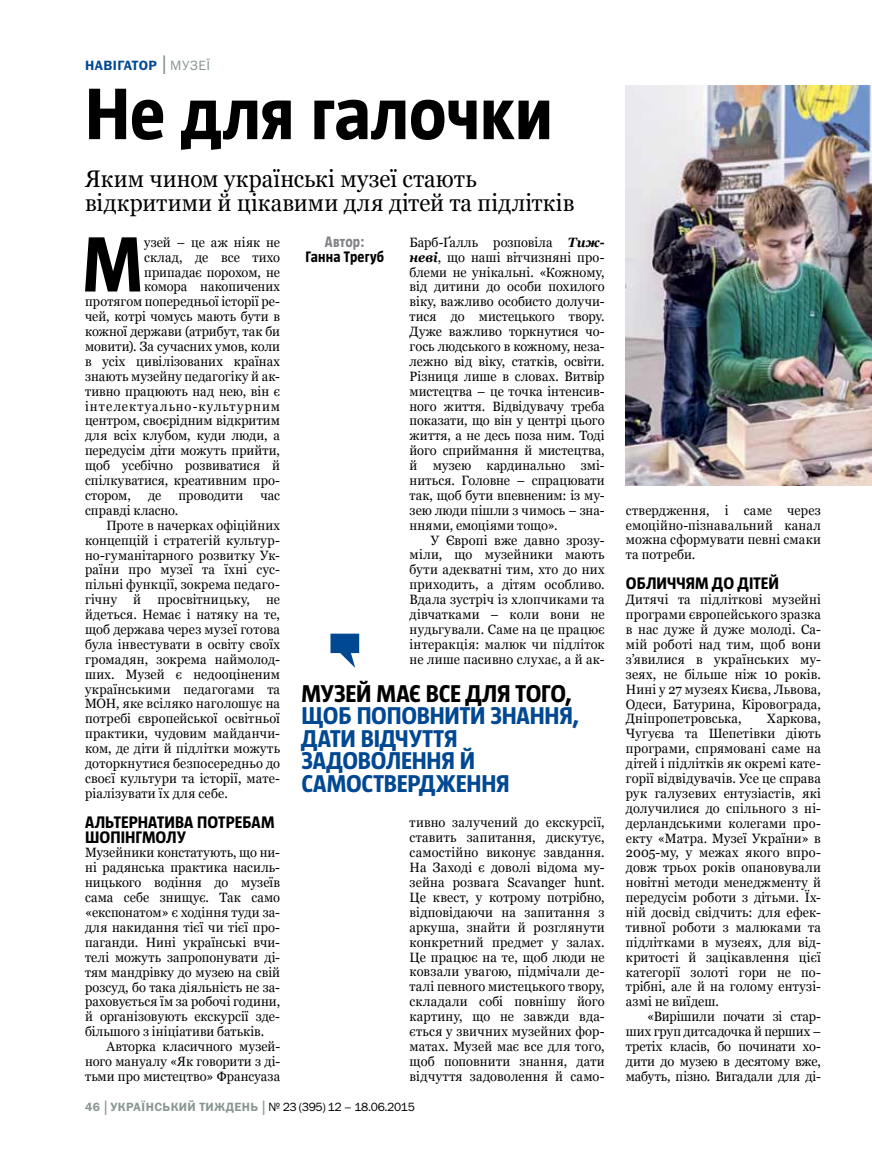
<style>
.page{position:relative;width:872px;height:1149px;background:#fff}
.page>*{position:absolute;margin:0;border:0;box-sizing:border-box;transform-origin:0 0}
.t1{font:700 77.25px "UT Magazine";color:#000;scale:.95 1}
.t2{font:700 72px "UT Magazine";letter-spacing:.005em;color:#000}
.t3{font:24px/24px "Georgia";letter-spacing:.01em;color:#000;scale:.95 1}
.t4{font:700 24px/22.5px "UT Magazine";letter-spacing:.045em;color:#004892}
.t5{font:700 24px "UT Magazine";letter-spacing:.02em;color:#000}
.t6{font:700 16.5px/14.9px "UT Magazine";letter-spacing:.005em;color:#000}
.t7{font:700 15px "UT Magazine";letter-spacing:.01em;color:#000;scale:.94 1}
.t8{font:700 15px "UT Magazine";letter-spacing:.015em;color:#808285;scale:.94 1}
.t9{font:13.5px/14.9px "Georgia";letter-spacing:.01em;color:#000;text-align:justify;scale:.95 1}
.t10{font:13.5px "Georgia";letter-spacing:.085em;color:#000;scale:.95 1}
.t11{font:13.5px "Georgia";letter-spacing:-.01em;color:#000;scale:.95 1}
.t12{font:13.5px "Franklin Gothic Demi C";letter-spacing:.03em;color:#004892}
.t13{font:12px "Franklin Gothic Book C";letter-spacing:-.03em;color:#000}
.s1{font-family:"Franklin Gothic Book C";font-size:27px;color:#889691}
.s2{font-family:"Franklin Gothic Book C";color:#889691}
.s3{font-weight:700;font-style:italic}
.s4{font-family:"Franklin Gothic Demi C";color:#889691}
.s5{font-size:21px;color:#889691}
</style>
<div class="page">
<img style="left:626px;top:85px;width:246px;height:400px">
<svg style="left:330px;top:633px;width:29px;height:34px"></svg>
<p class="t12" style="left:85px;top:57px;width:127px">навігатор<span class="s1">|</span><span class="s2">музеї</span></p>
<h2 class="t2" style="left:85px;top:75px;width:469px">Не для галочки</h2>
<h3 class="t3" style="left:85px;top:167px;width:517px">Яким чином українські музеї стають відкритими й цікавими для дітей та підлітків</h3>
<h1 class="t1" style="left:83px;top:222px;width:60px">М</h1>
<p class="t9" style="left:144px;top:235px;width:145px">узей – це аж ніяк не</p>
<p class="t9" style="left:409px;top:235px;width:207px">Барб-Ґалль розповіла <span class="s3">Тиж&shy;неві</span>, що наші вітчизняні про&shy;блеми не унікальні. «Кожному, від дитини до особи похилого віку, важливо особисто долучи&shy;тися до мистецького твору.<br>Дуже важливо торкнутися чо&shy;гось людського в кожному, неза&shy;лежно від віку, статків, освіти.<br>Різниця лише в словах. Витвір мистецтва – це точка інтенсив&shy;ного життя. Відвідувачу треба показати, що він у центрі цього життя, а не десь поза ним. Тоді його сприймання й мистецтва, й музею кардинально змі&shy;ниться. Головне – спрацювати так, щоб бути впевненим: із му&shy;зею люди пішли з чимось – зна&shy;ннями, емоціями тощо».</p>
<p class="t9" style="left:409px;top:532px;width:207px;text-indent:21px">У Європі вже давно зрозу&shy;міли, що музейники мають бути адекватні тим, хто до них приходить, а дітям особливо.<br>Вдала зустріч із хлопчиками та дівчатками – коли вони не нудьгували. Саме на це працює інтеракція: малюк чи підліток не лише пасивно слухає, а й ак-</p>
<p class="t8" style="left:325px;top:233px;width:44px">Автор:</p>
<p class="t7" style="left:305px;top:248px;width:85px">Ганна Трегуб</p>
<p class="t9" style="left:144px;top:250px;width:145px">склад, де все тихо</p>
<p class="t11" style="left:144px;top:264px;width:145px">припадає порохом, не</p>
<p class="t9" style="left:144px;top:279px;width:145px">комора накопичених</p>
<p class="t9" style="left:85px;top:294px;width:207px">протягом попередньої історії ре-</p>
<p class="t9" style="left:85px;top:309px;width:207px">чей, котрі чомусь мають бути в</p>
<p class="t9" style="left:85px;top:324px;width:207px">кожної держави (атрибут, так би</p>
<p class="t9" style="left:85px;top:339px;width:207px">мовити). За сучасних умов, коли</p>
<p class="t9" style="left:85px;top:354px;width:207px">в усіх цивілізованих країнах</p>
<p class="t9" style="left:85px;top:369px;width:207px">знають музейну педагогіку й ак-</p>
<p class="t9" style="left:85px;top:384px;width:207px">тивно працюють над нею, він є</p>
<p class="t10" style="left:85px;top:397px;width:207px">інтелектуально-культурним</p>
<p class="t9" style="left:85px;top:413px;width:207px">центром, своєрідним відкритим</p>
<p class="t9" style="left:85px;top:428px;width:207px">для всіх клубом, куди люди, а</p>
<p class="t9" style="left:85px;top:443px;width:207px">передусім діти можуть прийти,</p>
<p class="t9" style="left:85px;top:458px;width:207px">щоб усебічно розвиватися й</p>
<p class="t9" style="left:85px;top:473px;width:207px">спілкуватися, креативним про-</p>
<p class="t9" style="left:85px;top:488px;width:50px">стором,</p>
<p class="t9" style="left:148px;top:488px;width:15px">де</p>
<p class="t9" style="left:178px;top:488px;width:70px">проводити</p>
<p class="t9" style="left:261px;top:488px;width:22px">час</p>
<p class="t9" style="left:85px;top:503px;width:100px">справді класно.</p>
<p class="t9" style="left:106px;top:517px;width:184px">Проте в начерках офіційних</p>
<p class="t9" style="left:85px;top:532px;width:207px">концепцій і стратегій культур-</p>
<p class="t9" style="left:85px;top:547px;width:207px">но-гуманітарного розвитку Ук-</p>
<p class="t9" style="left:85px;top:562px;width:207px">раїни про музеї та їхні сус-</p>
<p class="t9" style="left:85px;top:577px;width:207px">пільні функції, зокрема педаго-</p>
<p class="t9" style="left:85px;top:592px;width:207px">гічну й просвітницьку, не</p>
<p class="t9" style="left:85px;top:607px;width:207px">йдеться. Немає і натяку на те,</p>
<p class="t9" style="left:85px;top:622px;width:207px">щоб держава через музеї готова</p>
<p class="t9" style="left:85px;top:637px;width:207px">була інвестувати в освіту своїх</p>
<p class="t9" style="left:85px;top:651px;width:207px">громадян, зокрема наймолод-</p>
<p class="t9" style="left:85px;top:666px;width:207px">ших. Музей є недооціненим</p>
<p class="t9" style="left:85px;top:681px;width:207px">українськими педагогами та</p>
<p class="t9" style="left:85px;top:696px;width:207px">МОН, яке всіляко наголошує на</p>
<p class="t9" style="left:85px;top:711px;width:207px">потребі європейської освітньої</p>
<p class="t9" style="left:85px;top:726px;width:207px">практики, чудовим майданчи-</p>
<p class="t9" style="left:85px;top:741px;width:207px">ком, де діти й підлітки можуть</p>
<p class="t9" style="left:85px;top:756px;width:207px">доторкнутися безпосередньо до</p>
<p class="t9" style="left:85px;top:770px;width:207px">своєї культури та історії, мате-</p>
<p class="t9" style="left:85px;top:785px;width:152px">ріалізувати їх для себе.</p>
<p class="t6" style="left:85px;top:814px;width:191px">Альтернатива потребам шопінгмолу</p>
<p class="t9" style="left:85px;top:845px;width:207px">Музейники констатують, що ни&shy;ні радянська практика насиль&shy;ницького водіння до музеїв сама себе знищує. Так само «експонатом» є ходіння туди за&shy;для накидання тієї чи тієї про&shy;паганди. Нині українські вчи&shy;телі можуть запропонувати ді&shy;тям мандрівку до музею на свій розсуд, бо така діяльність не за&shy;раховується їм за робочі години, й організовують екскурсії зде&shy;більшого з ініціативи батьків.</p>
<p class="t9" style="left:85px;top:1038px;width:207px;text-indent:21px">Авторка класичного музей&shy;ного мануалу «Як говорити з ді&shy;тьми про мистецтво» Франсуаза</p>
<h3 class="t5" style="left:301px;top:680px;width:272px">Музей має все для того,</h3>
<h3 class="t4" style="left:301px;top:704px;width:279px">щоб поповнити знання, дати відчуття задоволення й самоствердження</h3>
<p class="t9" style="left:409px;top:815px;width:207px">тивно залучений до екскурсії, ставить запитання, дискутує, самостійно виконує завдання.<br>На Заході є доволі відома му&shy;зейна розвага Scavanger hunt.<br>Це квест, у котрому потрібно, відповідаючи на запитання з аркуша, знайти й розглянути конкретний предмет у залах.<br>Це працює на те, щоб люди не ковзали увагою, підмічали де&shy;талі певного мистецького твору, складали собі повнішу його картину, що не завжди вда&shy;ється у звичних музейних фор&shy;матах. Музей має все для того, щоб поповнити знання, дати відчуття задоволення й само-</p>
<p class="t13" style="left:85px;top:1099px;width:331px"><span class="s4">46</span><span class="s5">|</span><span class="s4">УКРАЇНСЬКИЙ ТИЖДЕНЬ</span><span class="s5">|</span>№ 23 (395) 12 – 18.06.2015</p>
<p class="t9" style="left:626px;top:502px;width:207px">ствердження, і саме через емоційно-пізнавальний канал можна сформувати певні смаки та потреби.</p>
<p class="t6" style="left:626px;top:576px;width:155px">Обличчям до дітей</p>
<p class="t9" style="left:626px;top:592px;width:207px">Дитячі та підліткові музейні програми європейського зразка в нас дуже й дуже молоді. Са&shy;мій роботі над тим, щоб вони з’явилися в українських му&shy;зеях, не більше ніж 10 років.<br>Нині у 27 музеях Києва, Львова, Одеси, Батурина, Кіровограда, Дніпропетровська,</p>
<p class="t9" style="left:626px;top:711px;width:207px;text-indent:141px">Харкова, Чугуєва та Шепетівки діють програми, спрямовані саме на дітей і підлітків як окремі кате&shy;горії відвідувачів. Усе це справа рук галузевих ентузіастів, які долучилися до спільного з ні&shy;дерландськими колегами про&shy;екту «Матра. Музеї України» в 2005-му, у межах якого впро&shy;довж трьох років опановували новітні методи менеджменту й передусім роботи з дітьми. Їх&shy;ній досвід свідчить: для ефек&shy;тивної роботи з малюками та підлітками в музеях, для від&shy;критості й зацікавлення цієї категорії золоті гори не по&shy;трібні, але й на голому ентузі&shy;азмі не виїдеш.</p>
<p class="t9" style="left:626px;top:1009px;width:207px;text-indent:21px">«Вирішили почати зі стар&shy;ших груп дитсадочка й перших – третіх класів, бо починати хо&shy;дити до музею в десятому вже, мабуть, пізно. Вигадали для ді-</p>
</div>
